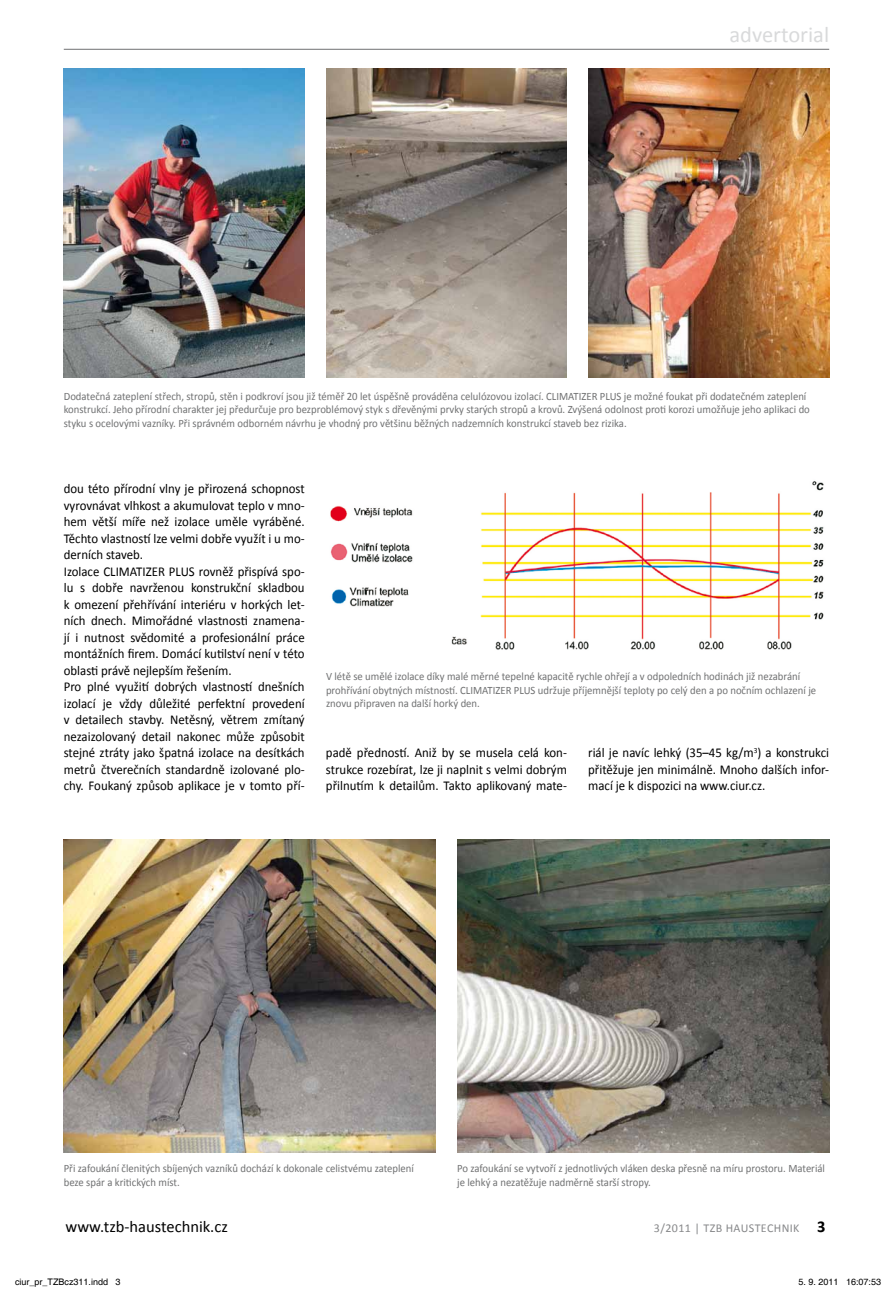
<style>
.page{position:relative;width:893px;height:1290px;background:#fff}
.page>*{position:absolute;margin:0;border:0;box-sizing:border-box;transform-origin:0 0}
.t1{font:22.5px "Calibri";color:#d9dadb}
.t2{font:16.5px "Calibri";color:#000}
.t3{font:13.5px/16.5px "Calibri";color:#000;text-align:justify;scale:.95 1}
.t4{font:12px "Calibri";letter-spacing:.035em;color:#87888a}
.t5{font:11.25px/13.5px "Calibri";color:#707172;scale:.95 1}
.t6{font:9px "Helvetica";color:#000}
.s1{font-weight:700;font-size:16.5px;color:#000}
</style>
<div class="page">
<hr style="left:64px;top:49px;width:765px;height:1px;background:#707172">
<img style="left:64px;top:840px;width:372px;height:313px">
<img style="left:457px;top:840px;width:372px;height:313px">
<img style="left:330px;top:481px;width:494px;height:169px">
<img style="left:64px;top:68px;width:241px;height:310px">
<img style="left:326px;top:68px;width:241px;height:310px">
<img style="left:588px;top:68px;width:241px;height:310px">
<h1 class="t1" style="left:729px;top:21px;width:101px">advertorial</h1>
<p class="t5" style="left:64px;top:389px;width:787px">Dodatečná zateplení střech, stropů, stěn i podkroví jsou již téměř 20 let úspěšně prováděna celulózovou izolací. CLIMATIZER PLUS je možné foukat při dodatečném zateplení konstrukcí. Jeho přírodní charakter jej předurčuje pro bezproblémový styk s dřevěnými prvky starých stropů a krovů. Zvýšená odolnost proti korozi umožňuje jeho aplikaci do styku s ocelovými vazníky. Při správném odborném návrhu je vhodný pro většinu běžných nadzemních konstrukcí staveb bez rizika.</p>
<p class="t3" style="left:64px;top:480px;width:255px;text-align:left">dou této přírodní vlny je přirozená schopnost vyrovnávat vlhkost a akumulovat teplo v mno&shy;hem větší míře než izolace uměle vyráběné.<br>Těchto vlastností lze velmi dobře využít i u mo&shy;derních staveb.<br>Izolace CLIMATIZER PLUS rovněž přispívá spo&shy;lu s dobře navrženou konstrukční skladbou k omezení přehřívání interiéru v horkých let&shy;ních dnech. Mimořádné vlastnosti znamena&shy;jí i nutnost svědomité a profesionální práce montážních firem. Domácí kutilství není v této oblasti právě nejlepším řešením.<br>Pro plné využití dobrých vlastností dnešních izolací je vždy důležité perfektní provedení v detailech stavby. Netěsný, větrem zmítaný nezaizolovaný detail nakonec může způsobit stejné ztráty jako špatná izolace na desítkách metrů čtverečních standardně izolované plo&shy;chy. Foukaný způsob aplikace je v tomto pří-</p>
<p class="t5" style="left:326px;top:669px;width:517px">V létě se umělé izolace díky malé měrné tepelné kapacitě rychle ohřejí a v odpoledních hodinách již nezabrání prohřívání obytných místností. CLIMATIZER PLUS udržuje příjemnější teploty po celý den a po nočním ochlazení je znovu připraven na další horký den.</p>
<p class="t3" style="left:326px;top:744px;width:255px">padě předností. Aniž by se musela celá kon&shy;strukce rozebírat, lze ji naplnit s velmi dobrým přilnutím k detailům. Takto aplikovaný mate-</p>
<p class="t3" style="left:588px;top:744px;width:255px">riál je navíc lehký (35–45 kg/m<sup>3</sup>) a konstrukci přitěžuje jen minimálně. Mnoho dalších infor&shy;mací je k dispozici na www.ciur.cz.</p>
<p class="t5" style="left:64px;top:1161px;width:370px">Při zafoukání členitých sbíjených vazníků dochází k dokonale celistvému zateplení beze spár a kritických míst.</p>
<p class="t5" style="left:457px;top:1161px;width:389px">Po zafoukání se vytvoří z jednotlivých vláken deska přesně na míru prostoru. Materiál je lehký a nezatěžuje nadměrně starší stropy.</p>
<p class="t2" style="left:66px;top:1216px;width:164px">www.tzb-haustechnik.cz</p>
<p class="t4" style="left:654px;top:1220px;width:173px">3/2011 | TZB HAUSTECHNIK <span class="s1">3</span></p>
<p class="t6" style="left:15px;top:1277px;width:107px">ciur_pr_TZBcz311.indd 3</p>
<p class="t6" style="left:798px;top:1277px;width:84px">5. 9. 2011 16:07:53</p>
</div>
